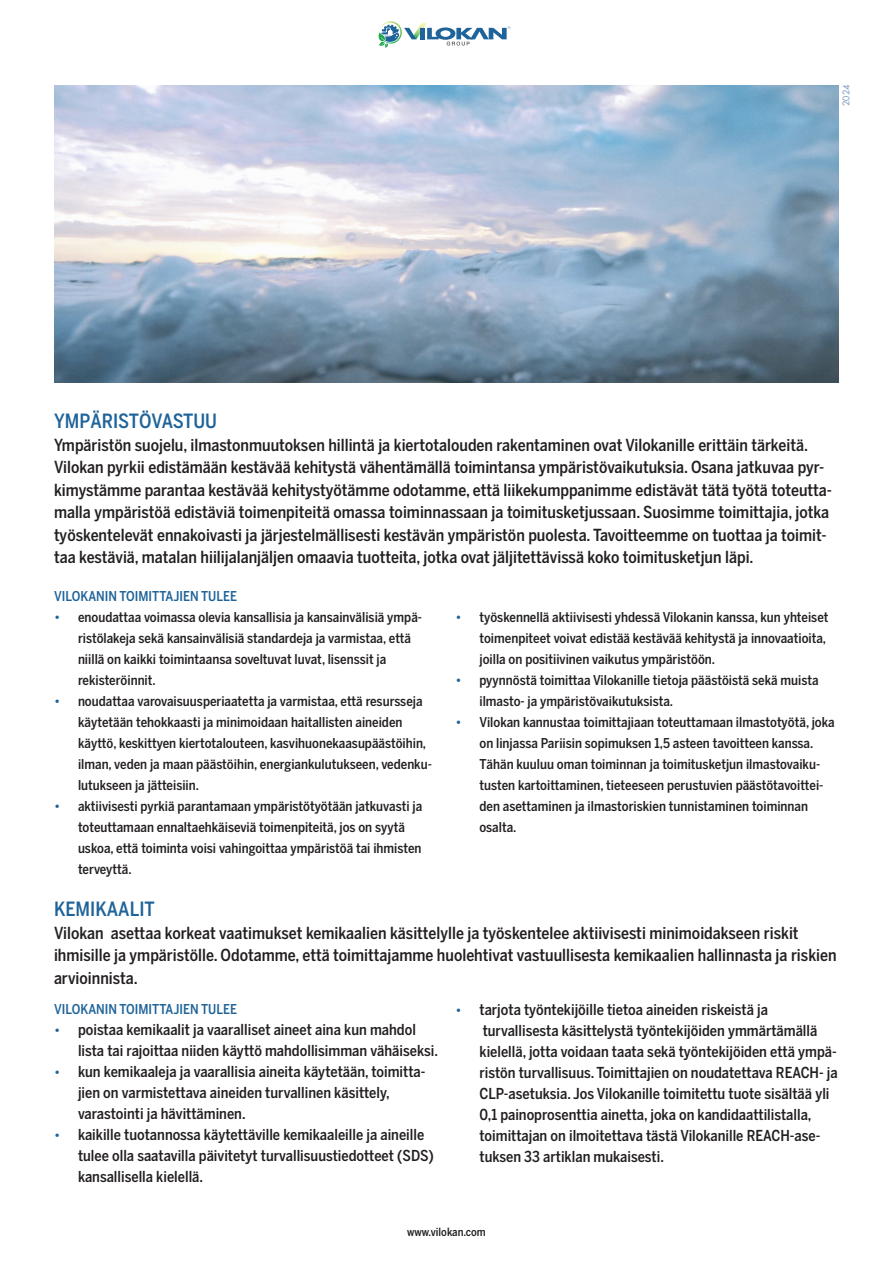
<style>
.page{position:relative;width:893px;height:1263px;background:#fff}
.page>*{position:absolute;margin:0;border:0;box-sizing:border-box;transform-origin:0 0}
.t1{font:500 19.5px "Benton Sans Cond";color:#1e6399}
.t2{font:500 16.5px/22.5px "Benton Sans Cond";color:#231f20}
.t3{font:500 15px/21px "Benton Sans Cond";color:#231f20}
.t4{font:500 13.5px/21px "Benton Sans Cond";color:#231f20}
.t5{font:500 13.5px "Benton Sans Cond";color:#1e6399}
.t6{font:500 11.25px "Benton Sans Cond";color:#231f20}
.t7{font:500 9px "Futura Std";color:#839fc4}
.s1{color:#1e6399}
.s2{font-size:13.5px;color:#1e6399}
</style>
<div class="page">
<svg style="left:378px;top:21px;width:132px;height:27px"></svg>
<img style="left:54px;top:85px;width:785px;height:298px">
<p class="t7" style="left:840px;top:106px;width:22px;rotate:-90deg">2024</p>
<p class="t1" style="left:54px;top:410px;width:165px">YMPÄRISTÖVASTUU</p>
<p class="t2" style="left:54px;top:433px;width:779px">Ympäristön suojelu, ilmastonmuutoksen hillintä ja kiertotalouden rakentaminen ovat Vilokanille erittäin tärkeitä.<br>Vilokan pyrkii edistämään kestävää kehitystä vähentämällä toimintansa ympäristövaikutuksia. Osana jatkuvaa pyr&shy;kimystämme parantaa kestävää kehitystyötämme odotamme, että liikekumppanimme edistävät tätä työtä toteutta&shy;malla ympäristöä edistäviä toimenpiteitä omassa toiminnassaan ja toimitusketjussaan. Suosimme toimittajia, jotka työskentelevät ennakoivasti ja järjestelmällisesti kestävän ympäristön puolesta. Tavoitteemme on tuottaa ja toimit&shy;taa kestäviä, matalan hiilijalanjäljen omaavia tuotteita, jotka ovat jäljitettävissä koko toimitusketjun läpi.</p>
<p class="t5" style="left:54px;top:588px;width:185px">VILOKANIN TOIMITTAJIEN TULEE</p>
<p class="t4" style="left:54px;top:607px;width:370px"><span class="s1">•</span> enoudattaa voimassa olevia kansallisia ja kansainvälisiä ympä-</p>
<p class="t4" style="left:78px;top:628px;width:335px">ristölakeja sekä kansainvälisiä standardeja ja varmistaa, että niillä on kaikki toimintaansa soveltuvat luvat, lisenssit ja</p>
<p class="t4" style="left:78px;top:670px;width:79px">rekisteröinnit.</p>
<p class="t4" style="left:78px;top:691px;width:355px;text-indent:-24px"><span class="s1">•</span> noudattaa varovaisuusperiaatetta ja varmistaa, että resursseja käytetään tehokkaasti ja minimoidaan haitallisten aineiden käyttö, keskittyen kiertotalouteen, kasvihuonekaasupäästöihin, ilman, veden ja maan päästöihin, energiankulutukseen, vedenku&shy;lutukseen ja jätteisiin.</p>
<p class="t4" style="left:78px;top:796px;width:346px;text-indent:-24px"><span class="s1">•</span> aktiivisesti pyrkiä parantamaan ympäristötyötään jatkuvasti ja toteuttamaan ennaltaehkäiseviä toimenpiteitä, jos on syytä uskoa, että toiminta voisi vahingoittaa ympäristöä tai ihmisten terveyttä.</p>
<p class="t4" style="left:479px;top:607px;width:351px;text-indent:-24px"><span class="s1">•</span> työskennellä aktiivisesti yhdessä Vilokanin kanssa, kun yhteiset toimenpiteet voivat edistää kestävää kehitystä ja innovaatioita, joilla on positiivinen vaikutus ympäristöön.</p>
<p class="t4" style="left:479px;top:670px;width:341px;text-indent:-24px"><span class="s1">•</span> pyynnöstä toimittaa Vilokanille tietoja päästöistä sekä muista ilmasto- ja ympäristövaikutuksista.</p>
<p class="t4" style="left:479px;top:712px;width:357px;text-indent:-24px"><span class="s1">•</span> Vilokan kannustaa toimittajiaan toteuttamaan ilmastotyötä, joka on linjassa Pariisin sopimuksen 1,5 asteen tavoitteen kanssa.<br>Tähän kuuluu oman toiminnan ja toimitusketjun ilmastovaiku&shy;tusten kartoittaminen, tieteeseen perustuvien päästötavoittei&shy;den asettaminen ja ilmastoriskien tunnistaminen toiminnan osalta.</p>
<p class="t1" style="left:54px;top:897px;width:102px">KEMIKAALIT</p>
<p class="t2" style="left:54px;top:921px;width:784px">Vilokan asettaa korkeat vaatimukset kemikaalien käsittelylle ja työskentelee aktiivisesti minimoidakseen riskit ihmisille ja ympäristölle. Odotamme, että toimittajamme huolehtivat vastuullisesta kemikaalien hallinnasta ja riskien arvioinnista.</p>
<p class="t5" style="left:54px;top:1001px;width:185px">VILOKANIN TOIMITTAJIEN TULEE</p>
<p class="t3" style="left:78px;top:1019px;width:361px;text-indent:-24px"><span class="s2">•</span> poistaa kemikaalit ja vaaralliset aineet aina kun mahdol lista tai rajoittaa niiden käyttö mahdollisimman vähäiseksi.</p>
<p class="t3" style="left:78px;top:1061px;width:349px;text-indent:-24px"><span class="s2">•</span> kun kemikaaleja ja vaarallisia aineita käytetään, toimitta&shy;jien on varmistettava aineiden turvallinen käsittely, varastointi ja hävittäminen.</p>
<p class="t3" style="left:78px;top:1124px;width:357px;text-indent:-24px"><span class="s2">•</span> kaikille tuotannossa käytettäville kemikaaleille ja aineille tulee olla saatavilla päivitetyt turvallisuustiedotteet (SDS) kansallisella kielellä.</p>
<p class="t3" style="left:479px;top:999px;width:360px;text-indent:-24px"><span class="s2">•</span> tarjota työntekijöille tietoa aineiden riskeistä ja turvallisesta käsittelystä työntekijöiden ymmärtämällä kielellä, jotta voidaan taata sekä työntekijöiden että ympä&shy;ristön turvallisuus. Toimittajien on noudatettava REACH- ja CLP-asetuksia. Jos Vilokanille toimitettu tuote sisältää yli 0,1 painoprosenttia ainetta, joka on kandidaattilistalla, toimittajan on ilmoitettava tästä Vilokanille REACH-ase&shy;tuksen 33 artiklan mukaisesti.</p>
<p class="t6" style="left:407px;top:1226px;width:80px">www.vilokan.com</p>
</div>
